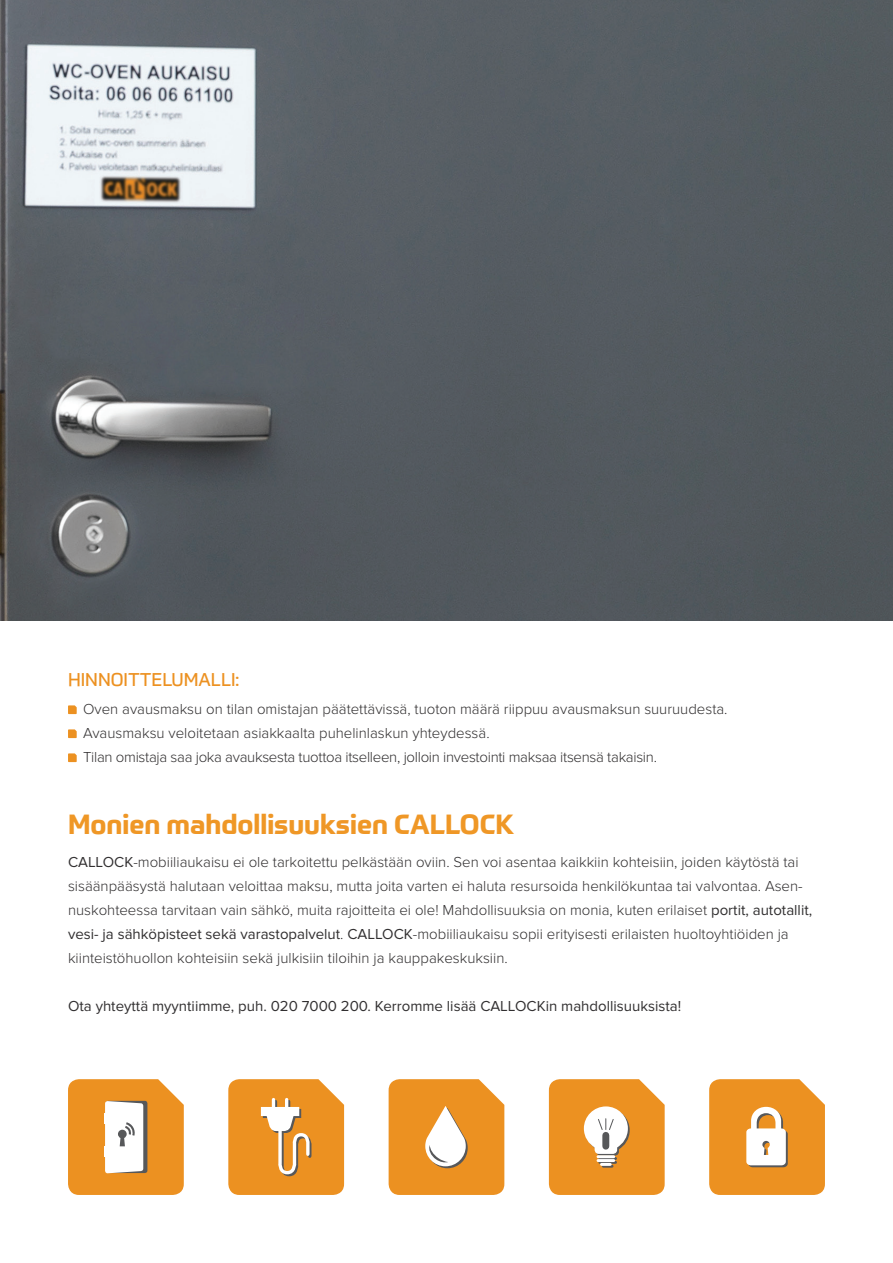
<style>
.page{position:relative;width:893px;height:1263px;background:#fff}
.page>*{position:absolute;margin:0;border:0;box-sizing:border-box;transform-origin:0 0}
.t1{font:700 27px "Prometo";color:#ef9726}
.t2{font:18px "Prometo";color:#ec9121}
.t3{font:300 15px/24px "Proxima Nova";color:#312f30}
.t4{font:300 15px "Proxima Nova";letter-spacing:-.02em;color:#312f30}
.t5{font:15px "Proxima Nova";color:#312f30}
.s1{font-weight:400}
</style>
<div class="page">
<img style="left:0;top:0;width:893px;height:620px">
<svg style="left:68px;top:705px;width:9px;height:9px"></svg>
<svg style="left:68px;top:729px;width:9px;height:9px"></svg>
<svg style="left:68px;top:753px;width:9px;height:9px"></svg>
<svg style="left:228px;top:1079px;width:116px;height:116px;background:#ea9c3c"></svg>
<svg style="left:389px;top:1079px;width:115px;height:116px;background:#eca041"></svg>
<svg style="left:549px;top:1079px;width:116px;height:116px;background:#eba044"></svg>
<svg style="left:709px;top:1079px;width:116px;height:116px;background:#eca145"></svg>
<svg style="left:68px;top:1079px;width:116px;height:116px"></svg>
<p class="t2" style="left:68px;top:668px;width:173px">HINNOITTELUMALLI:</p>
<p class="t3" style="left:83px;top:697px;width:646px">Oven avausmaksu on tilan omistajan päätettävissä, tuoton määrä riippuu avausmaksun suuruudesta.<br>Avausmaksu veloitetaan asiakkaalta puhelinlaskun yhteydessä.</p>
<p class="t4" style="left:83px;top:748px;width:575px">Tilan omistaja saa joka avauksesta tuottoa itselleen, jolloin investointi maksaa itsensä takaisin.</p>
<p class="t1" style="left:68px;top:807px;width:448px">Monien mahdollisuuksien CALLOCK</p>
<p class="t3" style="left:68px;top:850px;width:746px"><span class="s1">CALLOCK</span>-mobiiliaukaisu ei ole tarkoitettu pelkästään oviin. Sen voi asentaa kaikkiin kohteisiin, joiden käytöstä tai sisäänpääsystä halutaan veloittaa maksu, mutta joita varten ei haluta resursoida henkilökuntaa tai valvontaa. Asen&shy;nuskohteessa tarvitaan vain sähkö, muita rajoitteita ei ole! Mahdollisuuksia on monia, kuten erilaiset <span class="s1">portit, autotallit, vesi- ja sähköpisteet sekä varastopalvelut</span>. <span class="s1">CALLOCK</span>-mobiiliaukaisu sopii erityisesti erilaisten huoltoyhtiöiden ja kiinteistöhuollon kohteisiin sekä julkisiin tiloihin ja kauppakeskuksiin.</p>
<p class="t5" style="left:68px;top:997px;width:615px">Ota yhteyttä myyntiimme, puh. 020 7000 200. Kerromme lisää CALLOCKin mahdollisuuksista!</p>
</div>
